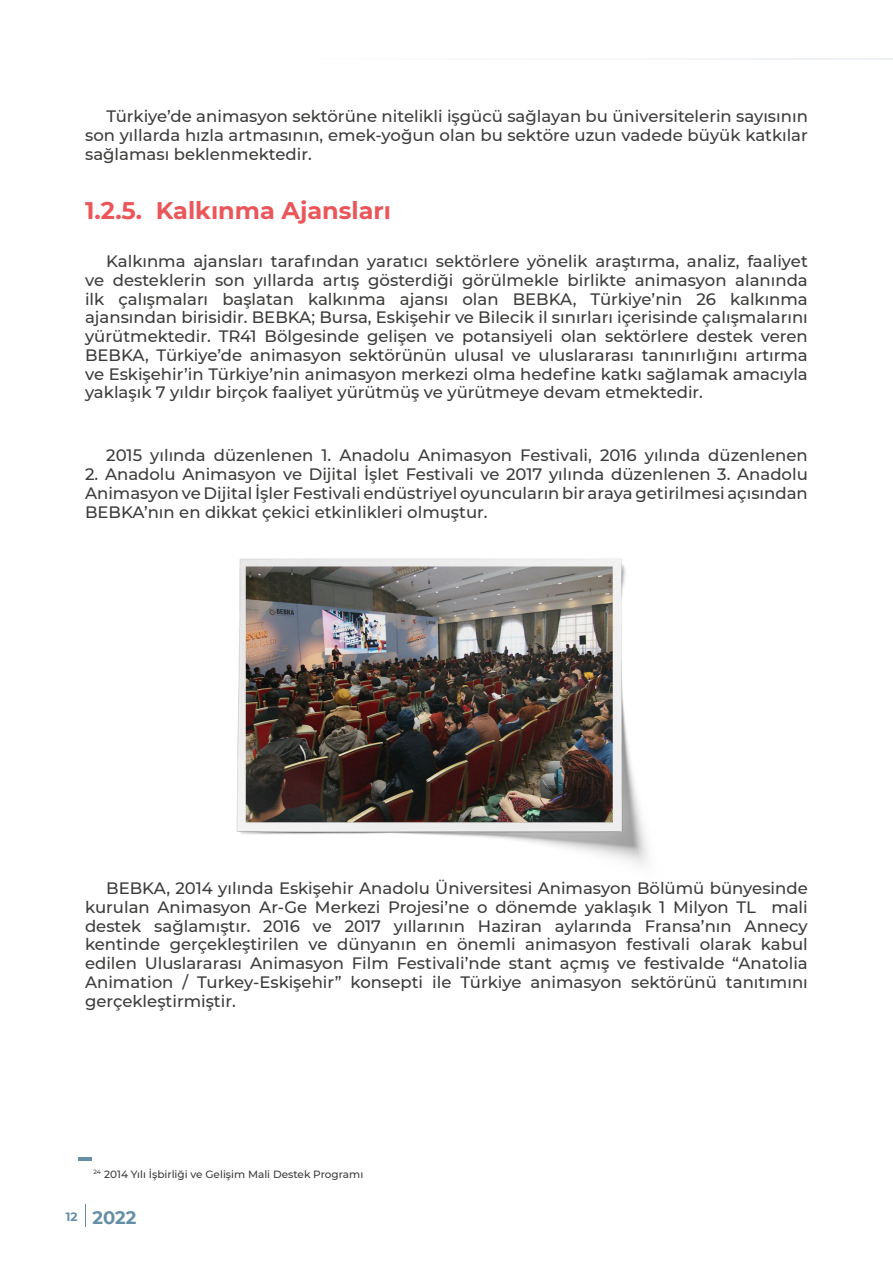
<style>
.page{position:relative;width:893px;height:1263px;background:#fff}
.page>*{position:absolute;margin:0;border:0;box-sizing:border-box;transform-origin:0 0}
.t1{font:700 24px "Montserrat";color:#eb565a}
.t2{font:700 18px "Montserrat";color:#648fa7}
.t3{font:500 16.5px/18.8px "Montserrat";color:#3c3c3b;text-align:justify}
.t4{font:500 10.5px "Montserrat";color:#3c3c3b}
.s1{font-size:12px}
</style>
<div class="page">
<hr style="left:85px;top:58px;width:808px;height:2px;background:#e2e7ed">
<svg style="left:85px;top:1204px;width:1px;height:22px"></svg>
<img style="left:236px;top:558px;width:412px;height:307px">
<hr style="left:78px;top:1158px;width:14px;height:3px;background:#648fa7">
<p class="t3" style="left:85px;top:106px;width:724px;text-indent:21px">Türkiye’de animasyon sektörüne nitelikli işgücü sağlayan bu üniversitelerin sayısının son yıllarda hızla artmasının, emek-yoğun olan bu sektöre uzun vadede büyük katkılar sağlaması beklenmektedir.</p>
<h1 class="t1" style="left:85px;top:193px;width:307px">1.2.5. Kalkınma Ajansları</h1>
<p class="t3" style="left:85px;top:251px;width:724px;text-indent:21px">Kalkınma ajansları tarafından yaratıcı sektörlere yönelik araştırma, analiz, faaliyet ve desteklerin son yıllarda artış gösterdiği görülmekle birlikte animasyon alanında ilk çalışmaları başlatan kalkınma ajansı olan BEBKA, Türkiye’nin 26 kalkınma ajansından birisidir. BEBKA; Bursa, Eskişehir ve Bilecik il sınırları içerisinde çalışmalarını yürütmektedir. TR41 Bölgesinde gelişen ve potansiyeli olan sektörlere destek veren BEBKA, Türkiye’de animasyon sektörünün ulusal ve uluslararası tanınırlığını artırma ve Eskişehir’in Türkiye’nin animasyon merkezi olma hedefine katkı sağlamak amacıyla yaklaşık 7 yıldır birçok faaliyet yürütmüş ve yürütmeye devam etmektedir.</p>
<p class="t3" style="left:106px;top:445px;width:703px">2015 yılında düzenlenen 1. Anadolu Animasyon Festivali, 2016 yılında düzenlenen</p>
<p class="t3" style="left:85px;top:464px;width:724px">2. Anadolu Animasyon ve Dijital İşlet Festivali ve 2017 yılında düzenlenen 3. Anadolu Animasyon ve Dijital İşler Festivali endüstriyel oyuncuların bir araya getirilmesi açısından BEBKA’nın en dikkat çekici etkinlikleri olmuştur.</p>
<p class="t3" style="left:85px;top:878px;width:724px;text-indent:21px">BEBKA, 2014 yılında Eskişehir Anadolu Üniversitesi Animasyon Bölümü bünyesinde kurulan Animasyon Ar-Ge Merkezi Projesi’ne o dönemde yaklaşık 1 Milyon TL mali destek sağlamıştır. 2016 ve 2017 yıllarının Haziran aylarında Fransa’nın Annecy kentinde gerçekleştirilen ve dünyanın en önemli animasyon festivali olarak kabul edilen Uluslararası Animasyon Film Festivali’nde stant açmış ve festivalde “Anatolia Animation / Turkey-Eskişehir” konsepti ile Türkiye animasyon sektörünü tanıtımını gerçekleştirmiştir.</p>
<p class="t4" style="left:93px;top:1167px;width:271px"><sup>24</sup> 2014 Yılı İşbirliği ve Gelişim Mali Destek Programı</p>
<p class="t2" style="left:66px;top:1204px;width:72px"><span class="s1">12</span> 2022</p>
</div>
